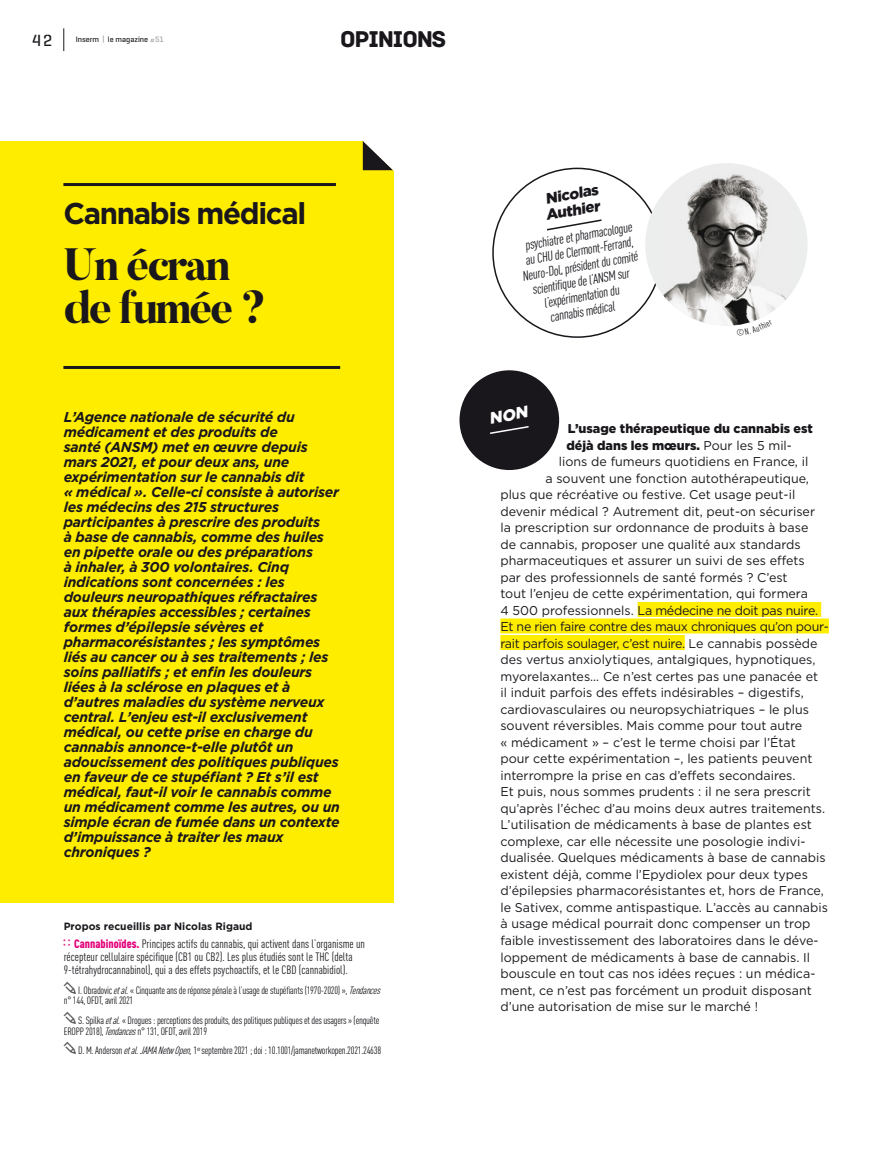
<style>
.page{position:relative;width:893px;height:1149px;background:#fff}
.page>*{position:absolute;margin:0;border:0;box-sizing:border-box;transform-origin:0 0}
.t1{font:800 45px/43.5px "Butler";letter-spacing:-.055em;color:#1a171c}
.t2{font:700 30px "Gotham";letter-spacing:-.045em;color:#1a171c}
.t3{font:24px "Archive";letter-spacing:-.05em;color:#1a171c}
.t4{font:500 16.5px "Geogrotesque Stencil A";color:#1a171c}
.t5{font:900 15px/16.5px "Gotham";color:#1a171c}
.t6{font:italic 700 14.25px/15px "Gotham";letter-spacing:-.015em;color:#1a171c}
.t7{font:condensed 13.5px "DINOT";color:#1a171c}
.t8{font:12.75px "Gotham";color:#1a171c}
.t9{font:12.75px "Gotham";letter-spacing:-.025em;color:#1a171c}
.t10{font:900 12.75px "Gotham";color:#1a171c}
.t11{font:condensed 12px/13px "DINOT";color:#1a171c}
.t12{font:condensed 10.5px/10.5px "DINOT";letter-spacing:-.025em;color:#1a171c}
.t13{font:700 10.5px "Gotham";color:#1a171c}
.t14{font:500 7.95px "Geogrotesque Stencil A";color:#1a171c}
.s1{color:#9c9e9f}
.s2{color:#e2007a}
.s3{font-weight:900;color:#e2007a}
.s4{font-style:italic}
.s5{font-weight:400}
</style>
<div class="page">
<div style="left:0;top:141px;width:393px;height:760px;background:#ffed00"></div>
<svg style="left:362px;top:141px;width:32px;height:42px"></svg>
<hr style="left:63px;top:183px;width:273px;height:3px;background:#1a171c">
<hr style="left:63px;top:366px;width:277px;height:3px;background:#1a171c">
<div style="left:638px;top:601px;width:183px;height:15px;background:#ffed00"></div>
<div style="left:500px;top:618px;width:329px;height:15px;background:#ffed00"></div>
<div style="left:500px;top:634px;width:185px;height:15px;background:#ffed00"></div>
<svg style="left:547px;top:219px;width:55px;height:12px"></svg>
<div style="left:459px;top:370px;width:100px;height:100px;background:#1a171c;border-radius:50%"></div>
<div style="left:645px;top:163px;width:163px;height:162px;background:#eceded;border-radius:50%"></div>
<img style="left:664px;top:163px;width:127px;height:162px">
<svg style="left:63px;top:28px;width:1px;height:23px"></svg>
<svg style="left:737px;top:320px;width:36px;height:5px"></svg>
<svg style="left:490px;top:426px;width:39px;height:8px"></svg>
<p class="t4" style="left:32px;top:30px;width:21px">42</p>
<p class="t14" style="left:76px;top:34px;width:90px">Inserm <span class="s1">|</span> le magazine <span class="s1">#51</span></p>
<h3 class="t3" style="left:340px;top:25px;width:108px">OPINIONS</h3>
<h2 class="t2" style="left:63px;top:194px;width:244px">Cannabis médical</h2>
<h1 class="t1" style="left:63px;top:242px;width:205px">Un écran de fumée ?</h1>
<p class="t6" style="left:64px;top:409px;width:278px">L’Agence nationale de sécurité du médicament et des produits de<br>santé (ANSM) met en œuvre depuis mars 2021, et pour deux ans, une expérimentation sur le cannabis dit<br>« médical ». Celle-ci consiste à autoriser les médecins des 215 structures participantes à prescrire des produits<br>à base de cannabis, comme des huiles en pipette orale ou des préparations<br>à inhaler, à 300 volontaires. Cinq indications sont concernées : les douleurs neuropathiques réfractaires aux thérapies accessibles ; certaines formes d’épilepsie sévères et pharmacorésistantes ; les symptômes liés au cancer ou à ses traitements ; les soins palliatifs ; et enfin les douleurs liées à la sclérose en plaques et à d’autres maladies du système nerveux central. L’enjeu est-il exclusivement médical, ou cette prise en charge du cannabis annonce-t-elle plutôt un adoucissement des politiques publiques en faveur de ce stupéfiant ? Et s’il est médical, faut-il voir le cannabis comme un médicament comme les autres, ou un simple écran de fumée dans un contexte d’impuissance à traiter les maux chroniques ?</p>
<p class="t13" style="left:64px;top:918px;width:190px">Propos recueillis par Nicolas Rigaud</p>
<p class="t11" style="left:64px;top:936px;width:303px"><span class="s2">✔</span> <span class="s3">Cannabinoïdes.</span> Principes actifs du cannabis, qui activent dans l’organisme un récepteur cellulaire spécifique (CB1 ou CB2). Les plus étudiés sont le THC (delta<br>9-tétrahydrocannabinol), qui a des effets psychoactifs, et le CBD (cannabidiol).</p>
<p class="t12" style="left:64px;top:984px;width:321px;text-indent:14px">I. Obradovic <span class="s4">etal.</span>« Cinquante ans de réponse pénale à l’usage de stupéfiants (1970-2020) », <span class="s4">Tendances </span>n° 144, OFDT, avril 2021</p>
<p class="t12" style="left:64px;top:1014px;width:317px;text-indent:14px">S. Spilka <span class="s4">etal.</span>« Drogues : perceptions des produits, des politiques publiques et des usagers » (enquête<br>EROPP 2018),<span class="s4">Tendances</span>n° 131, OFDT, avril 2019</p>
<p class="t12" style="left:78px;top:1044px;width:304px">D. M. Anderson <span class="s4">etal.JAMANetwOpen,</span>1<sup>er</sup> septembre 2021 ; doi : 10.1001/jamanetworkopen.2021.24638</p>
<p class="t5" style="left:541px;top:190px;width:58px;rotate:-10deg">Nicolas<br>Authier</p>
<p class="t7" style="left:524px;top:237px;width:110px;rotate:-10deg">psychiatre et pharmacologue</p>
<p class="t7" style="left:524px;top:253px;width:111px;rotate:-10deg">au CHU de Clermont-Ferrand,</p>
<p class="t7" style="left:521px;top:268px;width:119px;rotate:-10deg">Neuro-Dol, président du comité</p>
<p class="t7" style="left:531px;top:282px;width:100px;rotate:-10deg">scientifi que de l’ANSM sur</p>
<p class="t7" style="left:543px;top:295px;width:78px;rotate:-10deg">l’expérimentation du</p>
<p class="t7" style="left:549px;top:309px;width:67px;rotate:-10deg">cannabis médical</p>
<p class="t10" style="left:568px;top:419px;width:246px">L’usage thérapeutique du cannabis est</p>
<p class="t10" style="left:566px;top:436px;width:227px">déjà dans les mœurs. <span class="s5">Pour les 5 mil-</span></p>
<p class="t8" style="left:559px;top:454px;width:251px">lions de fumeurs quotidiens en France, il</p>
<p class="t8" style="left:545px;top:471px;width:265px">a souvent une fonction autothérapeutique,</p>
<p class="t8" style="left:500px;top:487px;width:296px">plus que récréative ou festive. Cet usage peut-il</p>
<p class="t8" style="left:500px;top:504px;width:316px">devenir médical ? Autrement dit, peut-on sécuriser</p>
<p class="t8" style="left:500px;top:520px;width:310px">la prescription sur ordonnance de produits à base</p>
<p class="t8" style="left:500px;top:537px;width:302px">de cannabis, proposer une qualité aux standards</p>
<p class="t8" style="left:500px;top:553px;width:306px">pharmaceutiques et assurer un suivi de ses effets</p>
<p class="t8" style="left:500px;top:570px;width:289px">par des professionnels de santé formés ? C’est</p>
<p class="t8" style="left:500px;top:586px;width:309px">tout l’enjeu de cette expérimentation, qui formera</p>
<p class="t9" style="left:500px;top:603px;width:319px">4 500 professionnels. La médecine ne doit pas nuire.</p>
<p class="t9" style="left:500px;top:619px;width:330px">Et ne rien faire contre des maux chroniques qu’on pour-</p>
<p class="t9" style="left:500px;top:636px;width:319px">rait parfois soulager, c’est nuire. Le cannabis possède</p>
<p class="t8" style="left:500px;top:652px;width:317px">des vertus anxiolytiques, antalgiques, hypnotiques,</p>
<p class="t8" style="left:500px;top:669px;width:319px">myorelaxantes… Ce n’est certes pas une panacée et</p>
<p class="t8" style="left:500px;top:685px;width:305px">il induit parfois des effets indésirables – digestifs,</p>
<p class="t8" style="left:500px;top:702px;width:310px">cardiovasculaires ou neuropsychiatriques – le plus</p>
<p class="t8" style="left:500px;top:718px;width:303px">souvent réversibles. Mais comme pour tout autre</p>
<p class="t8" style="left:500px;top:735px;width:297px">« médicament » – c’est le terme choisi par l’État</p>
<p class="t8" style="left:500px;top:751px;width:314px">pour cette expérimentation –, les patients peuvent</p>
<p class="t8" style="left:500px;top:768px;width:297px">interrompre la prise en cas d’effets secondaires.</p>
<p class="t8" style="left:500px;top:784px;width:312px">Et puis, nous sommes prudents : il ne sera prescrit</p>
<p class="t8" style="left:500px;top:801px;width:326px">qu’après l’échec d’au moins deux autres traitements.</p>
<p class="t8" style="left:500px;top:817px;width:313px">L’utilisation de médicaments à base de plantes est</p>
<p class="t8" style="left:500px;top:834px;width:307px">complexe, car elle nécessite une posologie indivi-</p>
<p class="t8" style="left:500px;top:850px;width:327px">dualisée. Quelques médicaments à base de cannabis</p>
<p class="t8" style="left:500px;top:867px;width:309px">existent déjà, comme l’Epydiolex pour deux types</p>
<p class="t8" style="left:500px;top:883px;width:325px">d’épilepsies pharmacorésistantes et, hors de France,</p>
<p class="t8" style="left:500px;top:900px;width:329px">le Sativex, comme antispastique. L’accès au cannabis</p>
<p class="t8" style="left:500px;top:916px;width:312px">à usage médical pourrait donc compenser un trop</p>
<p class="t8" style="left:500px;top:933px;width:320px">faible investissement des laboratoires dans le déve-</p>
<p class="t8" style="left:500px;top:949px;width:311px">loppement de médicaments à base de cannabis. Il</p>
<p class="t8" style="left:500px;top:966px;width:317px">bouscule en tout cas nos idées reçues : un médica-</p>
<p class="t8" style="left:500px;top:982px;width:313px">ment, ce n’est pas forcément un produit disposant</p>
<p class="t8" style="left:500px;top:999px;width:259px">d’une autorisation de mise sur le marché !</p>
</div>
